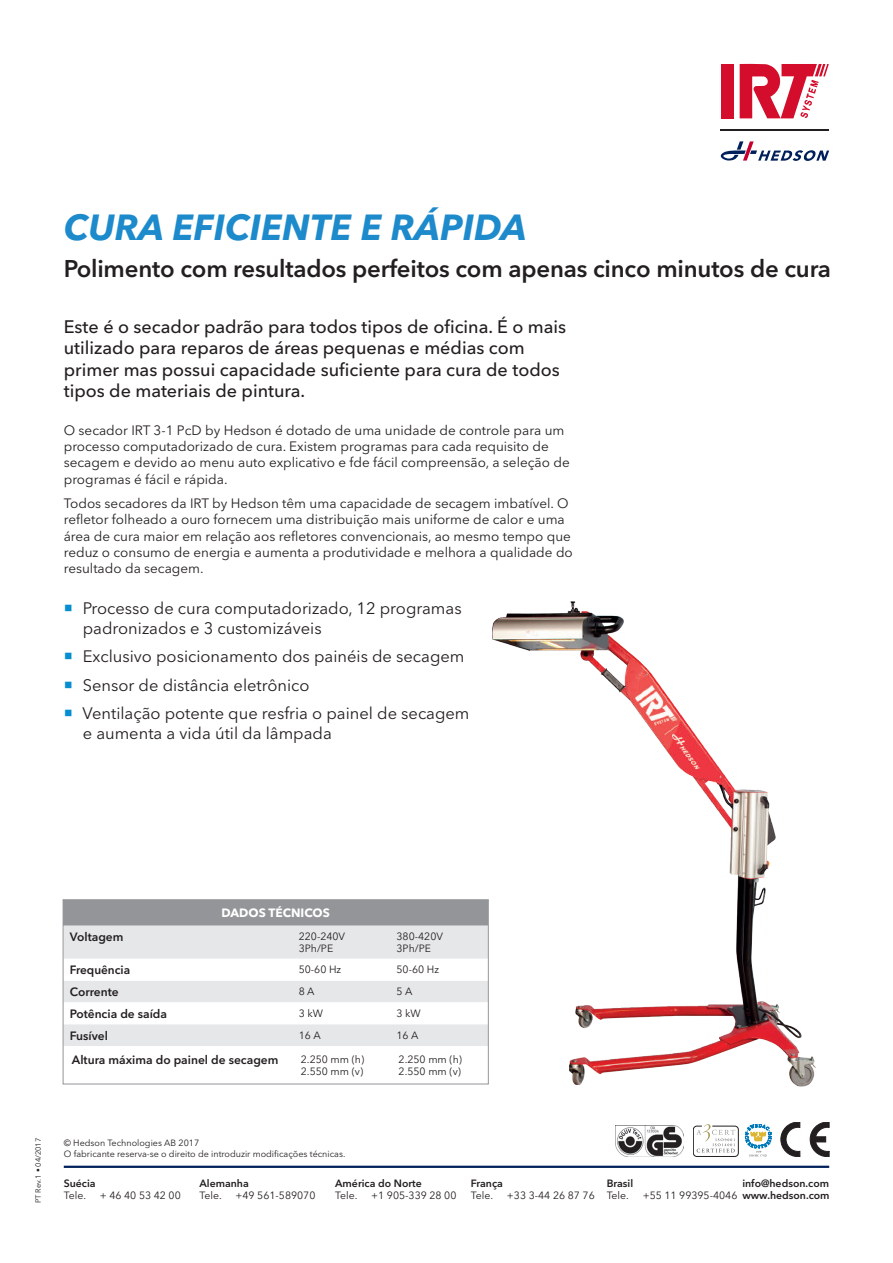
<style>
.page{position:relative;width:893px;height:1263px;background:#fff}
.page>*{position:absolute;margin:0;border:0;box-sizing:border-box;transform-origin:0 0}
.t1{font:italic 700 36px "Avenir Next LT Pro";color:#1d8acb}
.t2{font:600 24px "Avenir Next LT Pro";letter-spacing:-.01em;color:#231f20}
.t3{font:500 18px/21.6px "Avenir Next LT Pro";color:#231f20}
.t4{font:16.5px/28.3px "Avenir Next LT Pro";color:#231f20}
.t5{font:13.5px/16.2px "Avenir Next LT Pro";color:#231f20}
.t6{font:600 12px "Avenir Next LT Pro";color:#231f20}
.t7{font:700 12px "Avenir Next LT Pro";color:#fff}
.t8{font:10.5px/12.6px "Avenir Next LT Pro";color:#231f20}
.t9{font:600 10.5px/12.6px "Avenir Next LT Pro";color:#231f20}
.t10{font:9px/10.8px "Avenir Next LT Pro";color:#231f20}
.t11{font:7.5px "Avenir Next LT Pro";color:#231f20}
</style>
<div class="page">
<svg style="left:720px;top:141px;width:109px;height:20px"></svg>
<div style="left:721px;top:64px;width:12px;height:54px;background:#d30d2b"></div>
<svg style="left:740px;top:64px;width:89px;height:54px"></svg>
<hr style="left:721px;top:129px;width:108px;height:1px;background:#231f20">
<hr style="left:64px;top:1166px;width:765px;height:2px;background:#00205b">
<div style="left:63px;top:900px;width:425px;height:25px;background:#939598"></div>
<div style="left:65px;top:925px;width:421px;height:34px;background:#e6e7e9"></div>
<svg style="left:65px;top:981px;width:421px;height:65px;fill:#e6e7e9"></svg>
<div style="left:63px;top:899px;width:426px;height:185px;border:1px solid #939598"></div>
<svg style="left:781px;top:1122px;width:19px;height:35px"></svg>
<svg style="left:810px;top:1122px;width:19px;height:35px"></svg>
<svg style="left:696px;top:1124px;width:39px;height:28px"></svg>
<div style="left:693px;top:1126px;width:45px;height:31px;border:1px solid #231f20;border-radius:4px"></div>
<svg style="left:745px;top:1124px;width:26px;height:32px"></svg>
<img style="left:486px;top:601px;width:330px;height:486px">
<img style="left:615px;top:1126px;width:69px;height:30px">
<h1 class="t1" style="left:64px;top:205px;width:464px">CURA EFICIENTE E RÁPIDA</h1>
<h2 class="t2" style="left:64px;top:254px;width:769px">Polimento com resultados perfeitos com apenas cinco minutos de cura</h2>
<h3 class="t3" style="left:64px;top:316px;width:504px">Este é o secador padrão para todos tipos de oficina. É o mais utilizado para reparos de áreas pequenas e médias com primer mas possui capacidade suficiente para cura de todos tipos de materiais de pintura.</h3>
<p class="t5" style="left:64px;top:422px;width:507px">O secador IRT 3-1 PcD by Hedson é dotado de uma unidade de controle para um processo computadorizado de cura. Existem programas para cada requisito de secagem e devido ao menu auto explicativo e fde fácil compreensão, a seleção de programas é fácil e rápida.</p>
<p class="t5" style="left:64px;top:495px;width:511px">Todos secadores da IRT by Hedson têm uma capacidade de secagem imbatível. O refletor folheado a ouro fornecem uma distribuição mais uniforme de calor e uma área de cura maior em relação aos refletores convencionais, ao mesmo tempo que reduz o consumo de energia e aumenta a produtividade e melhora a qualidade do resultado da secagem.</p>
<p class="t4" style="left:83px;top:598px;width:380px;line-height:19.8px">Processo de cura computadorizado, 12 programas padronizados e 3 customizáveis</p>
<p class="t4" style="left:82px;top:642px;width:388px">Exclusivo posicionamento dos painéis de secagem<br>Sensor de distância eletrônico<br>Ventilação potente que resfria o painel de secagem</p>
<p class="t4" style="left:83px;top:719px;width:251px">e aumenta a vida útil da lâmpada</p>
<p class="t7" style="left:221px;top:906px;width:110px">DADOS TÉCNICOS</p>
<p class="t6" style="left:70px;top:929px;width:55px">Voltagem</p>
<p class="t8" style="left:299px;top:930px;width:48px">220-240V<br>3Ph/PE</p>
<p class="t8" style="left:396px;top:930px;width:48px">380-420V<br>3Ph/PE</p>
<p class="t6" style="left:70px;top:963px;width:62px">Frequência</p>
<p class="t8" style="left:299px;top:963px;width:44px">50-60 Hz</p>
<p class="t8" style="left:396px;top:963px;width:44px">50-60 Hz</p>
<p class="t6" style="left:70px;top:984px;width:50px">Corrente</p>
<p class="t8" style="left:299px;top:985px;width:17px">8 A</p>
<p class="t8" style="left:396px;top:985px;width:17px">5 A</p>
<p class="t6" style="left:70px;top:1006px;width:99px">Potência de saída</p>
<p class="t8" style="left:299px;top:1007px;width:26px">3 kW</p>
<p class="t8" style="left:396px;top:1007px;width:26px">3 kW</p>
<p class="t6" style="left:70px;top:1028px;width:40px">Fusível</p>
<p class="t8" style="left:299px;top:1028px;width:23px">16 A</p>
<p class="t8" style="left:396px;top:1028px;width:23px">16 A</p>
<p class="t6" style="left:72px;top:1052px;width:208px">Altura máxima do painel de secagem</p>
<p class="t8" style="left:301px;top:1052px;width:65px">2.250 mm (h)<br>2.550 mm (v)</p>
<p class="t8" style="left:399px;top:1052px;width:65px">2.250 mm (h)<br>2.550 mm (v)</p>
<p class="t11" style="left:34px;top:1203px;width:66px;rotate:-90deg">PT Rev.1 • 04/2017</p>
<p class="t10" style="left:64px;top:1137px;width:283px">© Hedson Technologies AB 2017<br>O fabricante reserva-se o direito de introduzir modificações técnicas.</p>
<p class="t9" style="left:64px;top:1176px;width:33px">Suécia</p>
<p class="t8" style="left:64px;top:1189px;width:24px">Tele.</p>
<p class="t8" style="left:100px;top:1189px;width:83px">+ 46 40 53 42 00</p>
<p class="t9" style="left:199px;top:1176px;width:51px">Alemanha</p>
<p class="t8" style="left:199px;top:1189px;width:24px">Tele.</p>
<p class="t8" style="left:235px;top:1189px;width:81px">+49 561-589070</p>
<p class="t9" style="left:335px;top:1176px;width:88px">América do Norte</p>
<p class="t8" style="left:335px;top:1189px;width:24px">Tele.</p>
<p class="t8" style="left:371px;top:1189px;width:87px">+1 905-339 28 00</p>
<p class="t9" style="left:471px;top:1176px;width:34px">França</p>
<p class="t8" style="left:471px;top:1189px;width:24px">Tele.</p>
<p class="t8" style="left:507px;top:1189px;width:89px">+33 3-44 26 87 76</p>
<p class="t9" style="left:742px;top:1176px;width:89px">info@hedson.com www.hedson.com</p>
<p class="t9" style="left:607px;top:1176px;width:28px">Brasil</p>
<p class="t8" style="left:607px;top:1189px;width:24px">Tele.</p>
<p class="t8" style="left:643px;top:1189px;width:96px">+55 11 99395-4046</p>
</div>
